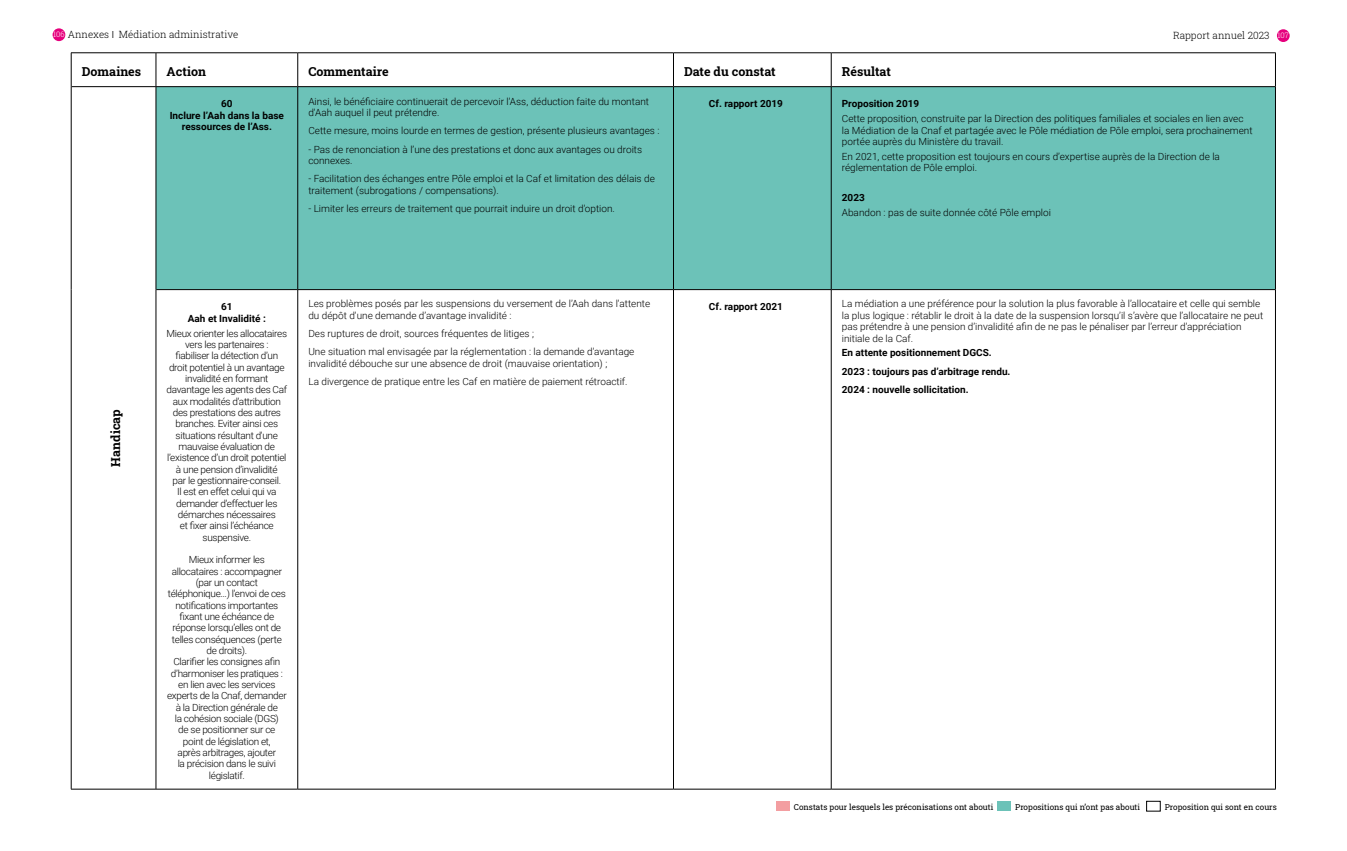
<style>
.page{position:relative;width:1347px;height:851px;background:#fff}
.page>*{position:absolute;margin:0;border:0;box-sizing:border-box;transform-origin:0 0}
.t1{font:700 12.38px "Roboto Slab";color:#000}
.t2{font:300 10px "Roboto Slab";color:#000}
.t3{font:300 9.88px/11.4px "Roboto";color:#000}
.t4{font:300 9.88px/11.4px "Roboto";letter-spacing:-.03em;color:#000;text-align:center}
.t5{font:700 9.88px/11.4px "Roboto";color:#000;text-align:center}
.t6{font:8.12px "Roboto Slab";color:#000}
.s1{font-size:7.5px;color:#fff}
.s2{font-family:"Poppins"}
</style>
<div class="page">
<div style="left:1276px;top:29px;width:13px;height:13px;background:#e6007d;border-radius:50%"></div>
<div style="left:53px;top:28px;width:12px;height:13px;background:#e6007d;border-radius:50%"></div>
<div style="left:776px;top:800px;width:14px;height:10px;background:#f39ea1"></div>
<div style="left:997px;top:800px;width:14px;height:10px;background:#6cc2b8"></div>
<div style="left:1146px;top:800px;width:14px;height:11px;border:1px solid #000"></div>
<div style="left:157px;top:87px;width:1118px;height:202px;background:#6cc2b8"></div>
<hr style="left:71px;top:52px;width:85px;height:1px;background:#000">
<hr style="left:156px;top:52px;width:142px;height:1px;background:#000">
<hr style="left:298px;top:52px;width:375px;height:1px;background:#000">
<hr style="left:673px;top:52px;width:158px;height:1px;background:#000">
<hr style="left:831px;top:52px;width:444px;height:1px;background:#000">
<hr style="left:71px;top:53px;width:1px;height:34px;background:#000">
<hr style="left:156px;top:53px;width:1px;height:33px;background:#000">
<hr style="left:297px;top:53px;width:1px;height:33px;background:#000">
<hr style="left:673px;top:53px;width:1px;height:33px;background:#000">
<hr style="left:831px;top:53px;width:1px;height:33px;background:#000">
<hr style="left:1275px;top:53px;width:1px;height:34px;background:#000">
<hr style="left:71px;top:86px;width:85px;height:1px;background:#000">
<hr style="left:156px;top:86px;width:142px;height:1px;background:#000">
<hr style="left:298px;top:86px;width:375px;height:1px;background:#000">
<hr style="left:673px;top:86px;width:158px;height:1px;background:#000">
<hr style="left:831px;top:86px;width:444px;height:1px;background:#000">
<hr style="left:156px;top:87px;width:1px;height:202px;background:#000">
<hr style="left:297px;top:87px;width:1px;height:202px;background:#000">
<hr style="left:673px;top:87px;width:1px;height:202px;background:#000">
<hr style="left:831px;top:87px;width:1px;height:202px;background:#000">
<hr style="left:156px;top:289px;width:1px;height:499px;background:#000">
<hr style="left:297px;top:290px;width:1px;height:498px;background:#000">
<hr style="left:673px;top:290px;width:1px;height:498px;background:#000">
<hr style="left:831px;top:290px;width:1px;height:498px;background:#000">
<hr style="left:156px;top:289px;width:142px;height:1px;background:#000">
<hr style="left:298px;top:289px;width:375px;height:1px;background:#000">
<hr style="left:673px;top:289px;width:158px;height:1px;background:#000">
<hr style="left:831px;top:289px;width:444px;height:1px;background:#000">
<hr style="left:71px;top:87px;width:1px;height:202px;background:#000">
<hr style="left:71px;top:289px;width:1px;height:499px;background:#000">
<hr style="left:71px;top:788px;width:85px;height:1px;background:#000">
<hr style="left:1275px;top:87px;width:1px;height:202px;background:#000">
<hr style="left:1275px;top:289px;width:1px;height:499px;background:#000">
<hr style="left:156px;top:788px;width:142px;height:1px;background:#000">
<hr style="left:298px;top:788px;width:375px;height:1px;background:#000">
<hr style="left:673px;top:788px;width:158px;height:1px;background:#000">
<hr style="left:831px;top:788px;width:444px;height:1px;background:#000">
<p class="t2" style="left:53px;top:28px;width:187px"><span class="s1">106</span> Annexes <span class="s2">I</span> Médiation administrative</p>
<p class="t2" style="left:1173px;top:28px;width:117px">Rapport annuel 2023 <span class="s1">107</span></p>
<p class="t1" style="left:82px;top:63px;width:61px">Domaines</p>
<p class="t1" style="left:167px;top:63px;width:41px">Action</p>
<p class="t1" style="left:308px;top:63px;width:82px">Commentaire</p>
<p class="t1" style="left:684px;top:63px;width:93px">Date du constat</p>
<p class="t1" style="left:842px;top:63px;width:51px">Résultat</p>
<p class="t1" style="left:107px;top:466px;width:59px;rotate:-90deg">Handicap</p>
<p class="t5" style="left:170px;top:98px;width:116px">60<br>Inclure l’Aah dans la base ressources de l’Ass.</p>
<p class="t3" style="left:308px;top:95px;width:342px">Ainsi, le bénéficiaire continuerait de percevoir l’Ass, déduction faite du montant d’Aah auquel il peut prétendre.</p>
<p class="t3" style="left:308px;top:125px;width:353px">Cette mesure, moins lourde en termes de gestion, présente plusieurs avantages :</p>
<p class="t3" style="left:308px;top:143px;width:335px">- Pas de renonciation à l’une des prestations et donc aux avantages ou droits connexes.</p>
<p class="t3" style="left:308px;top:172px;width:348px">- Facilitation des échanges entre Pôle emploi et la Caf et limitation des délais de traitement (subrogations / compensations).</p>
<p class="t3" style="left:308px;top:202px;width:308px">- Limiter les erreurs de traitement que pourrait induire un droit d’option.</p>
<p class="t5" style="left:188px;top:301px;width:79px">61<br>Aah et Invalidité :</p>
<p class="t4" style="left:167px;top:327px;width:122px">Mieux orienter les allocataires vers les partenaires :<br>fiabiliser la détection d’un droit potentiel à un avantage invalidité en formant davantage les agents des Caf aux modalités d’attribution des prestations des autres branches. Eviter ainsi ces situations résultant d’une mauvaise évaluation de l’existence d’un droit potentiel à une pension d’invalidité<br>par le gestionnaire-conseil.<br>Il est en effet celui qui va demander d’effectuer les démarches nécessaires<br>et fixer ainsi l’échéance suspensive.</p>
<p class="t4" style="left:167px;top:553px;width:121px">Mieux informer les allocataires : accompagner (par un contact téléphonique…) l’envoi de ces notifications importantes fixant une échéance de réponse lorsqu’elles ont de telles conséquences (perte de droits).<br>Clarifier les consignes afin d’harmoniser les pratiques : en lien avec les services experts de la Cnaf, demander à la Direction générale de<br>la cohésion sociale (DGS)<br>de se positionner sur ce point de législation et,<br>après arbitrages, ajouter<br>la précision dans le suivi législatif.</p>
<p class="t3" style="left:308px;top:298px;width:343px">Les problèmes posés par les suspensions du versement de l’Aah dans l’attente du dépôt d’une demande d’avantage invalidité :</p>
<p class="t3" style="left:308px;top:324px;width:327px;line-height:18.2px">Des ruptures de droit, sources fréquentes de litiges ;<br>Une situation mal envisagée par la réglementation : la demande d’avantage</p>
<p class="t3" style="left:308px;top:354px;width:321px;line-height:18.2px">invalidité débouche sur une absence de droit (mauvaise orientation) ;<br>La divergence de pratique entre les Caf en matière de paiement rétroactif.</p>
<p class="t5" style="left:709px;top:98px;width:76px">Cf. rapport 2019</p>
<p class="t5" style="left:842px;top:98px;width:79px">Proposition 2019</p>
<p class="t3" style="left:842px;top:113px;width:412px">Cette proposition, construite par la Direction des politiques familiales et sociales en lien avec la Médiation de la Cnaf et partagée avec le Pôle médiation de Pôle emploi, sera prochainement portée auprès du Ministère du travail.</p>
<p class="t3" style="left:842px;top:150px;width:379px">En 2021, cette proposition est toujours en cours d’expertise auprès de la Direction de la réglementation de Pôle emploi.</p>
<p class="t5" style="left:842px;top:191px;width:24px">2023</p>
<p class="t3" style="left:842px;top:206px;width:211px">Abandon : pas de suite donnée côté Pôle emploi</p>
<p class="t5" style="left:709px;top:301px;width:76px">Cf. rapport 2021</p>
<p class="t3" style="left:842px;top:298px;width:423px">La médiation a une préférence pour la solution la plus favorable à l’allocataire et celle qui semble la plus logique : rétablir le droit à la date de la suspension lorsqu’il s’avère que l’allocataire ne peut pas prétendre à une pension d’invalidité afin de ne pas le pénaliser par l’erreur d’appréciation initiale de la Caf.</p>
<p class="t5" style="left:842px;top:343px;width:170px;line-height:18.2px;text-align:left">En attente positionnement DGCS.<br>2023 : toujours pas d’arbitrage rendu.<br>2024 : nouvelle sollicitation.</p>
<p class="t6" style="left:794px;top:801px;width:201px">Constats pour lesquels les préconisations ont abouti</p>
<p class="t6" style="left:1015px;top:801px;width:126px">Propositions qui n’ont pas abouti</p>
<p class="t6" style="left:1164px;top:801px;width:114px">Proposition qui sont en cours</p>
</div>
